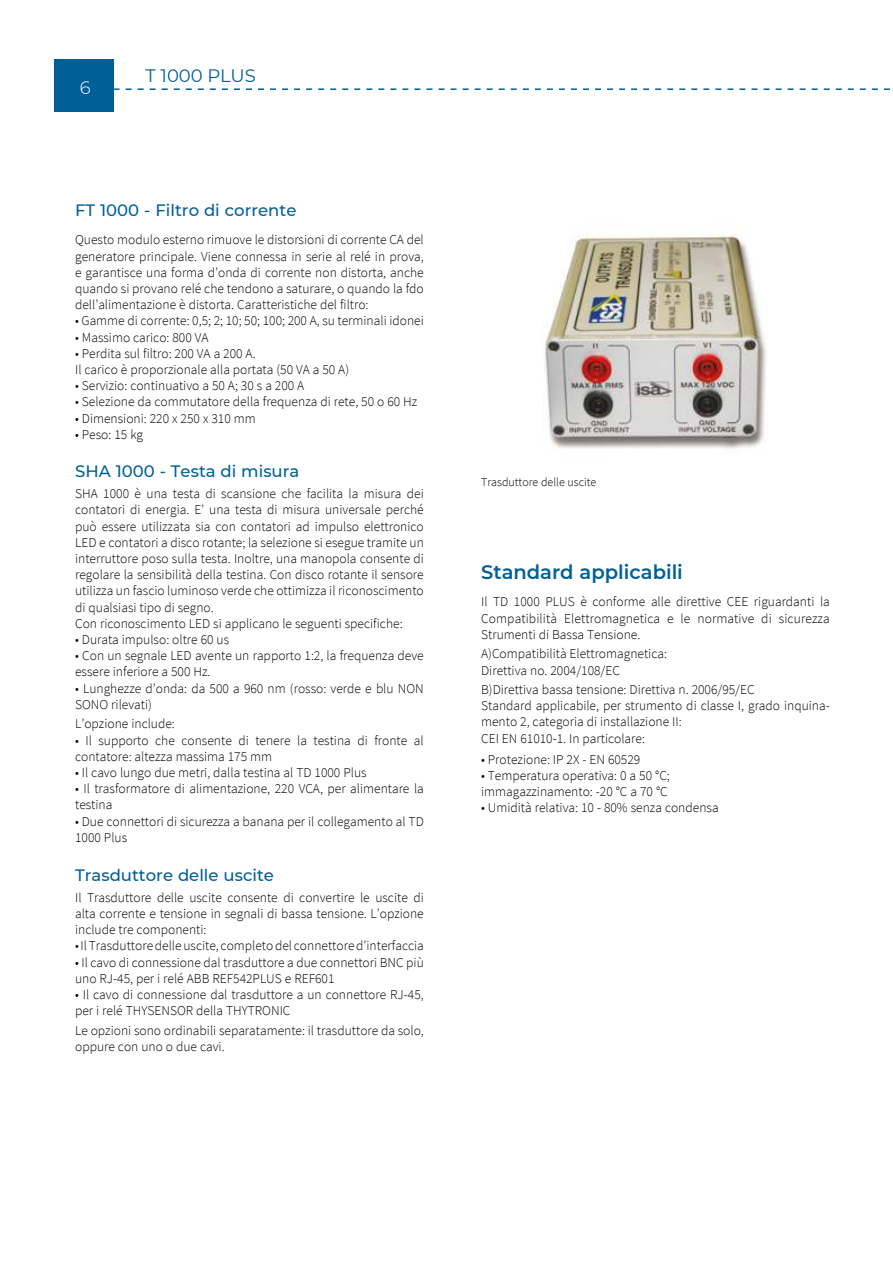
<style>
.page{position:relative;width:893px;height:1263px;background:#fff}
.page>*{position:absolute;margin:0;border:0;box-sizing:border-box;transform-origin:0 0}
.t1{font:600 19.5px "Montserrat";color:#005f96}
.t2{font:18px "Montserrat";color:#005f96}
.t3{font:300 18px "Montserrat";color:#fff}
.t4{font:500 16.5px "Montserrat";color:#006098}
.t5{font:300 13.5px/16.2px "Source Sans Pro";color:#000}
.t6{font:300 12px "Source Sans Pro";color:#000}
</style>
<div class="page">
<div style="left:54px;top:59px;width:60px;height:52px;background:#005f96"></div>
<svg style="left:114px;top:88px;width:776px;height:2px"></svg>
<img style="left:545px;top:225px;width:221px;height:224px">
<h2 class="t3" style="left:80px;top:77px;width:12px">6</h2>
<h2 class="t2" style="left:145px;top:69px;width:112px">T 1000 PLUS</h2>
<p class="t4" style="left:75px;top:204px;width:223px">FT 1000 - Filtro di corrente</p>
<p class="t5" style="left:75px;top:232px;width:350px;text-align:justify">Questo modulo esterno rimuove le distorsioni di corrente CA del generatore principale. Viene connessa in serie al relé in prova, e garantisce una forma d’onda di corrente non distorta, anche quando si provano relé che tendono a saturare, o quando la fdo dell’alimentazione è distorta. Caratteristiche del filtro:</p>
<p class="t5" style="left:75px;top:313px;width:350px">• Gamme di corrente: 0,5; 2; 10; 50; 100; 200 A, su terminali idonei</p>
<p class="t5" style="left:75px;top:329px;width:135px">• Massimo carico: 800 VA</p>
<p class="t5" style="left:75px;top:345px;width:276px">• Perdita sul filtro: 200 VA a 200 A.<br>Il carico è proporzionale alla portata (50 VA a 50 A)</p>
<p class="t5" style="left:75px;top:378px;width:231px">• Servizio: continuativo a 50 A; 30 s a 200 A</p>
<p class="t5" style="left:75px;top:394px;width:344px">• Selezione da commutatore della frequenza di rete, 50 o 60 Hz</p>
<p class="t5" style="left:75px;top:410px;width:182px">• Dimensioni: 220 x 250 x 310 mm</p>
<p class="t5" style="left:75px;top:426px;width:70px">• Peso: 15 kg</p>
<p class="t4" style="left:75px;top:465px;width:226px">SHA 1000 - Testa di misura</p>
<p class="t5" style="left:75px;top:486px;width:350px">SHA 1000 è una testa di scansione che facilita la misura dei contatori di energia. E’ una testa di misura universale perché può essere utilizzata sia con contatori ad impulso elettronico LED e contatori a disco rotante; la selezione si esegue tramite un interruttore poso sulla testa. Inoltre, una manopola consente di regolare la sensibilità della testina. Con disco rotante il sensore utilizza un fascio luminoso verde che ottimizza il riconoscimento di qualsiasi tipo di segno.<br>Con riconoscimento LED si applicano le seguenti specifiche:</p>
<p class="t5" style="left:75px;top:632px;width:156px">• Durata impulso: oltre 60 us</p>
<p class="t5" style="left:75px;top:648px;width:350px">• Con un segnale LED avente un rapporto 1:2, la frequenza deve essere inferiore a 500 Hz.</p>
<p class="t5" style="left:75px;top:680px;width:350px">• Lunghezze d’onda: da 500 a 960 nm (rosso: verde e blu NON<br>SONO rilevati)</p>
<p class="t5" style="left:75px;top:716px;width:101px">L’opzione include:</p>
<p class="t5" style="left:75px;top:732px;width:350px">• Il supporto che consente di tenere la testina di fronte al contatore: altezza massima 175 mm</p>
<p class="t5" style="left:75px;top:765px;width:293px">• Il cavo lungo due metri, dalla testina al TD 1000 Plus</p>
<p class="t5" style="left:75px;top:781px;width:350px">• Il trasformatore di alimentazione, 220 VCA, per alimentare la testina</p>
<p class="t5" style="left:75px;top:813px;width:350px">• Due connettori di sicurezza a banana per il collegamento al TD<br>1000 Plus</p>
<p class="t4" style="left:75px;top:868px;width:200px">Trasduttore delle uscite</p>
<p class="t5" style="left:75px;top:889px;width:350px;text-align:justify">Il Trasduttore delle uscite consente di convertire le uscite di alta corrente e tensione in segnali di bassa tensione. L’opzione include tre componenti:</p>
<p class="t5" style="left:75px;top:938px;width:350px">• Il Trasduttore delle uscite, completo del connettore d’interfaccia</p>
<p class="t5" style="left:75px;top:954px;width:350px">• Il cavo di connessione dal trasduttore a due connettori BNC più uno RJ-45, per i relé ABB REF542PLUS e REF601</p>
<p class="t5" style="left:75px;top:987px;width:350px">• Il cavo di connessione dal trasduttore a un connettore RJ-45, per i relé THYSENSOR della THYTRONIC</p>
<p class="t5" style="left:75px;top:1022px;width:350px">Le opzioni sono ordinabili separatamente: il trasduttore da solo, oppure con uno o due cavi.</p>
<p class="t6" style="left:481px;top:475px;width:117px">Trasduttore delle uscite</p>
<h1 class="t1" style="left:481px;top:563px;width:203px">Standard applicabili</h1>
<p class="t5" style="left:481px;top:594px;width:350px;text-align:justify">Il TD 1000 PLUS è conforme alle direttive CEE riguardanti la Compatibilità Elettromagnetica e le normative di sicurezza Strumenti di Bassa Tensione.</p>
<p class="t5" style="left:481px;top:646px;width:187px">A)Compatibilità Elettromagnetica:<br>Direttiva no. 2004/108/EC</p>
<p class="t5" style="left:481px;top:682px;width:350px">B)Direttiva bassa tensione: Direttiva n. 2006/95/EC<br>Standard applicabile, per strumento di classe I, grado inquina&shy;mento 2, categoria di installazione II:<br>CEI EN 61010-1. In particolare:</p>
<p class="t5" style="left:481px;top:751px;width:161px">• Protezione: IP 2X - EN 60529</p>
<p class="t5" style="left:481px;top:768px;width:190px">• Temperatura operativa: 0 a 50 °C; immagazzinamento: -20 °C a 70 °C</p>
<p class="t5" style="left:481px;top:800px;width:239px">• Umidità relativa: 10 - 80% senza condensa</p>
</div>
